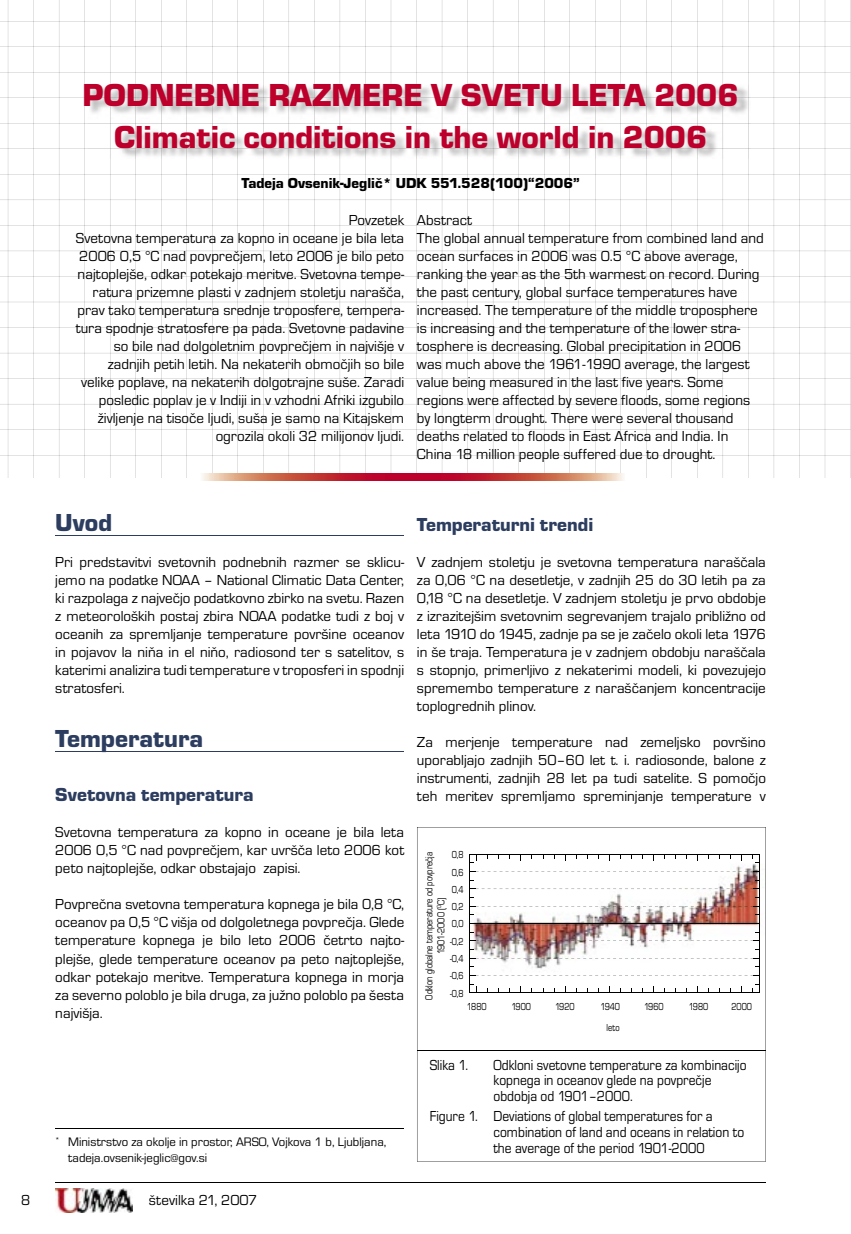
<style>
.page{position:relative;width:851px;height:1234px;background:#fff}
.page>*{position:absolute;margin:0;border:0;box-sizing:border-box;transform-origin:0 0}
.t1{font:33px/42px "Eurostile TEE Blac";color:#bd002b;text-align:center}
.t2{font:25.5px "Eurostile TEE Blac";color:#2c3d60}
.t3{font:19.5px "Eurostile TEE Blac";color:#2c3d60}
.t4{font:15px/18px "Eurostile TEE";color:#000;text-align:justify}
.t5{font:15px/15.8px "Eurostile TEE";color:#000;scale:.9 1}
.t6{font:15px "Eurostile TEE Blac";color:#000}
.t7{font:12.75px/15.8px "Eurostile TEE";color:#000}
.t8{font:10.5px/17.2px "Eurostile TEE";color:#000;text-align:justify;scale:.8 1}
</style>
<div class="page">
<hr style="left:55px;top:1182px;width:710px;height:1px;background:#000">
<img style="left:55px;top:1188px;width:77px;height:24px">
<hr style="left:55px;top:535px;width:349px;height:1px;background:#2c3d60">
<hr style="left:55px;top:751px;width:349px;height:1px;background:#2c3d60">
<svg style="left:0;top:0;width:850px;height:477px"></svg>
<img style="left:87px;top:85px;width:663px;height:74px">
<svg style="left:199px;top:473px;width:212px;height:8px;background:#cc5452"></svg>
<svg style="left:411px;top:473px;width:213px;height:8px;background:#cb504f"></svg>
<svg style="left:417px;top:827px;width:348px;height:334px"></svg>
<hr style="left:417px;top:1049px;width:348px;height:1px;background:#000">
<hr style="left:55px;top:1128px;width:349px;height:1px;background:#000">
<hr style="left:469px;top:853px;width:1px;height:139px;background:#000">
<hr style="left:469px;top:853px;width:290px;height:1px;background:#000">
<hr style="left:469px;top:992px;width:290px;height:1px;background:#000">
<hr style="left:759px;top:853px;width:1px;height:139px;background:#000">
<svg style="left:469px;top:853px;width:8px;height:10px"></svg>
<svg style="left:470px;top:983px;width:7px;height:9px"></svg>
<hr style="left:469px;top:923px;width:290px;height:1px;background:#000">
<svg style="left:752px;top:853px;width:7px;height:10px"></svg>
<svg style="left:752px;top:983px;width:7px;height:9px"></svg>
<svg style="left:470px;top:871px;width:271px;height:1px"></svg>
<svg style="left:744px;top:871px;width:15px;height:1px"></svg>
<svg style="left:470px;top:888px;width:283px;height:1px"></svg>
<svg style="left:470px;top:905px;width:283px;height:1px"></svg>
<svg style="left:470px;top:940px;width:286px;height:1px"></svg>
<svg style="left:470px;top:957px;width:286px;height:1px"></svg>
<svg style="left:470px;top:975px;width:286px;height:1px"></svg>
<h1 class="t1" style="left:83px;top:74px;width:657px">PODNEBNE RAZMERE V SVETU LETA 2006<br>Climatic conditions in the world in 2006</h1>
<p class="t6" style="left:241px;top:175px;width:339px">Tadeja Ovsenik-Jeglič* UDK 551.528(100)“2006”</p>
<p class="t4" style="left:76px;top:211px;width:330px;text-align:right">Povzetek<br>Svetovna temperatura za kopno in oceane je bila leta 2006 0,5 °C nad povprečjem, leto 2006 je bilo peto najtoplejše, odkar potekajo meritve. Svetovna tempe&shy;ratura prizemne plasti v zadnjem stoletju narašča, prav tako temperatura srednje troposfere, tempera&shy;tura spodnje stratosfere pa pada. Svetovne padavine so bile nad dolgoletnim povprečjem in najvišje v zadnjih petih letih. Na nekaterih območjih so bile velike poplave, na nekaterih dolgotrajne suše. Zaradi posledic poplav je v Indiji in v vzhodni Afriki izgubilo življenje na tisoče ljudi, suša je samo na Kitajskem ogrozila okoli 32 milijonov ljudi.</p>
<p class="t4" style="left:417px;top:211px;width:348px;text-align:left">Abstract<br>The global annual temperature from combined land and ocean surfaces in 2006 was 0.5 °C above average, ranking the year as the 5th warmest on record. During the past century, global surface temperatures have increased. The temperature of the middle troposphere is increasing and the temperature of the lower stra&shy;tosphere is decreasing. Global precipitation in 2006 was much above the 1961-1990 average, the largest value being measured in the last five years. Some regions were affected by severe floods, some regions by longterm drought. There were several thousand deaths related to floods in East Africa and India. In China 18 million people suffered due to drought.</p>
<h2 class="t2" style="left:55px;top:508px;width:58px">Uvod</h2>
<p class="t4" style="left:55px;top:553px;width:350px">Pri predstavitvi svetovnih podnebnih razmer se sklicu&shy;jemo na podatke NOAA – National Climatic Data Center, ki razpolaga z največjo podatkovno zbirko na svetu. Razen z meteoroloških postaj zbira NOAA podatke tudi z boj v oceanih za spremljanje temperature površine oceanov in pojavov la niňa in el niňo, radiosond ter s satelitov, s katerimi analizira tudi temperature v troposferi in spodnji stratosferi.</p>
<h2 class="t2" style="left:55px;top:724px;width:149px">Temperatura</h2>
<h3 class="t3" style="left:55px;top:784px;width:200px">Svetovna temperatura</h3>
<p class="t4" style="left:55px;top:823px;width:350px">Svetovna temperatura za kopno in oceane je bila leta 2006 0,5 °C nad povprečjem, kar uvršča leto 2006 kot peto najtoplejše, odkar obstajajo zapisi.</p>
<p class="t4" style="left:55px;top:895px;width:350px">Povprečna svetovna temperatura kopnega je bila 0,8 °C, oceanov pa 0,5 °C višja od dolgoletnega povprečja. Glede temperature kopnega je bilo leto 2006 četrto najto&shy;plejše, glede temperature oceanov pa peto najtoplejše, odkar potekajo meritve. Temperatura kopnega in morja za severno poloblo je bila druga, za južno poloblo pa šesta najvišja.</p>
<p class="t7" style="left:68px;top:1133px;width:320px;text-indent:-13px"><sup>*</sup> Ministrstvo za okolje in prostor, ARSO, Vojkova 1 b, Ljubljana, tadeja.ovsenik-jeglic@gov.si</p>
<p class="t4" style="left:21px;top:1190px;width:11px">8</p>
<p class="t4" style="left:149px;top:1190px;width:110px">številka 21, 2007</p>
<h3 class="t3" style="left:417px;top:514px;width:178px">Temperaturni trendi</h3>
<p class="t4" style="left:417px;top:553px;width:350px">V zadnjem stoletju je svetovna temperatura naraščala za 0,06 °C na desetletje, v zadnjih 25 do 30 letih pa za 0,18 °C na desetletje. V zadnjem stoletju je prvo obdobje z izrazitejšim svetovnim segrevanjem trajalo približno od leta 1910 do 1945, zadnje pa se je začelo okoli leta 1976 in še traja. Temperatura je v zadnjem obdobju naraščala s stopnjo, primerljivo z nekaterimi modeli, ki povezujejo spremembo temperature z naraščanjem koncentracije toplogrednih plinov.</p>
<p class="t4" style="left:417px;top:733px;width:350px">Za merjenje temperature nad zemeljsko površino uporabljajo zadnjih 50–60 let t. i. radiosonde, balone z instrumenti, zadnjih 28 let pa tudi satelite. S pomočjo teh meritev spremljamo spreminjanje temperature v</p>
<p class="t8" style="left:450px;top:846px;width:19px">0,8<br>0,6<br>0,4<br>0,2<br>0,0 -0,2 -0,4 -0,6 -0,8</p>
<p class="t8" style="left:423px;top:999px;width:186px;line-height:12px;text-align:center;rotate:-90deg">Odklon globalne temperature od povprečja<br>1901-2000 (<sup>0</sup>C)</p>
<p class="t8" style="left:467px;top:998px;width:26px">1880</p>
<p class="t8" style="left:511px;top:998px;width:26px">1900</p>
<p class="t8" style="left:555px;top:998px;width:26px">1920</p>
<p class="t8" style="left:600px;top:998px;width:26px">1940</p>
<p class="t8" style="left:644px;top:998px;width:26px">1960</p>
<p class="t8" style="left:688px;top:998px;width:26px">1980</p>
<p class="t8" style="left:731px;top:998px;width:27px">2000</p>
<p class="t8" style="left:606px;top:1019px;width:18px">leto</p>
<p class="t5" style="left:429px;top:1056px;width:44px">Slika 1.</p>
<p class="t5" style="left:493px;top:1056px;width:282px">Odkloni svetovne temperature za kombinacijo kopnega in oceanov glede na povprečje obdobja od 1901–2000.</p>
<p class="t5" style="left:493px;top:1108px;width:280px;text-indent:-64px">Figure 1. Deviations of global temperatures for a combination of land and oceans in relation to the average of the period 1901-2000</p>
</div>
